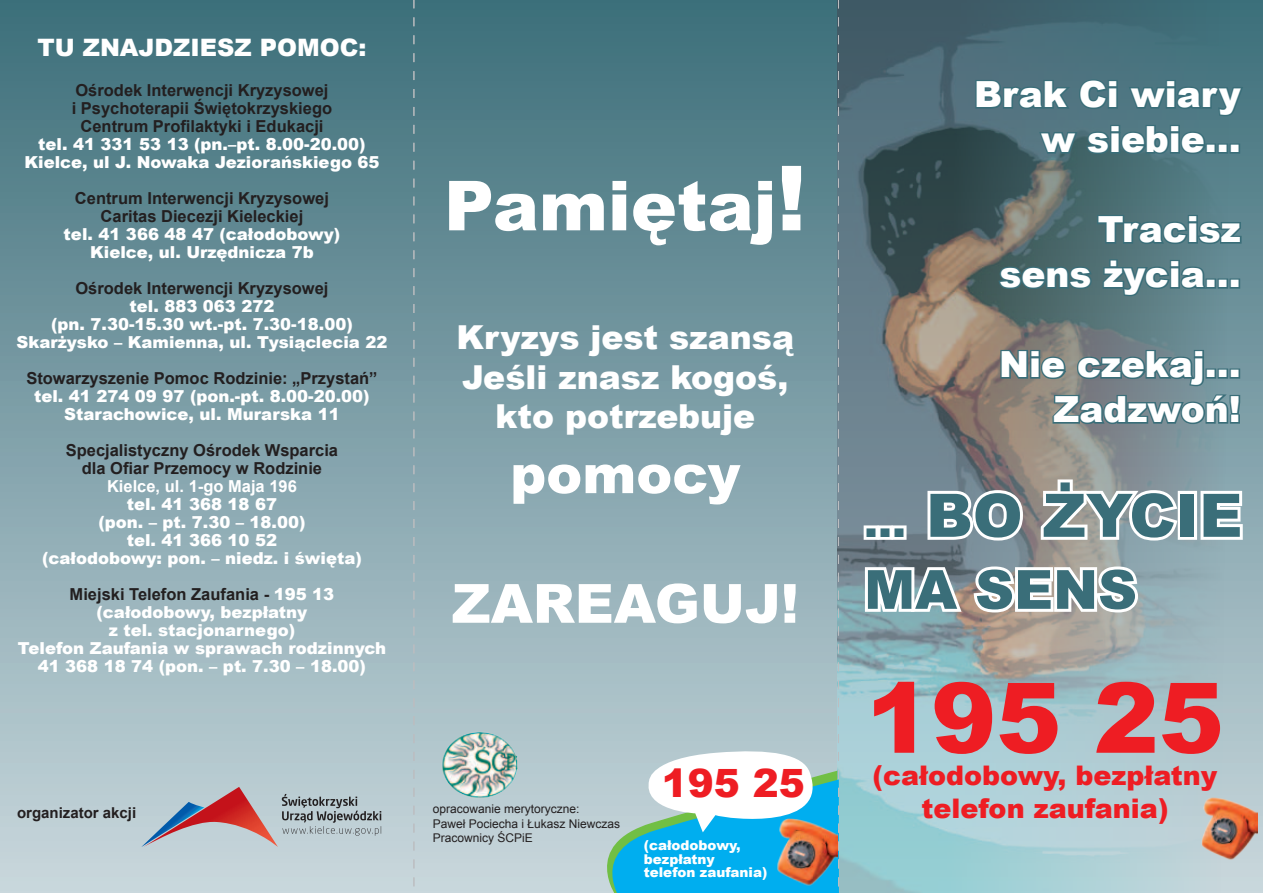
<style>
.page{position:relative;width:1263px;height:893px;background:#fff}
.page>*{position:absolute;margin:0;border:0;box-sizing:border-box;transform-origin:0 0}
.t1{font:900 97.5px "Arial";color:#ee1d23}
.t2{font:900 69px "Arial";color:#fff}
.t3{font:900 60px "Arial";color:#3a6e79}
.t4{font:900 54px "Arial";color:#fff}
.t5{font:900 54px "Arial";color:#3a6e79}
.t6{font:900 39px "Arial";color:#ee1d23}
.t7{font:900 36px/45px "Arial";color:#fff;text-align:right}
.t8{font:900 33px/39.6px "Arial";color:#fff;text-align:center}
.t9{font:900 27px/32.4px "Arial";color:#ee1d23;text-align:center}
.t10{font:900 24px "Arial";color:#fff}
.t11{font:900 16.5px/18px "Arial";color:#fff;text-align:center}
.t12{font:700 16.5px/18px "Arial";color:#231f20;text-align:center}
.t13{font:700 16.5px "Arial";color:#fff}
.t14{font:700 15px "Arial";color:#231f20}
.t15{font:900 13.5px/13.5px "Arial";color:#fff}
.t16{font:12px/14.4px "Arial";color:#231f20}
.s1{font-weight:700;color:#231f20}
.s2{font-size:90px}
.s3{font-size:42px}
</style>
<div class="page">
<div style="left:0;top:0;width:1263px;height:893px;background:linear-gradient(to bottom,#3c6e79,#cad8de)"></div>
<img style="left:839px;top:0;width:424px;height:893px">
<svg style="left:974px;top:77px;width:271px;height:79px;background:#48717c"></svg>
<div style="left:1205px;top:143px;width:11px;height:11px;border:3px solid #3a6e79"></div>
<div style="left:1217px;top:143px;width:11px;height:11px;border:3px solid #3a6e79"></div>
<div style="left:1229px;top:143px;width:11px;height:11px;border:3px solid #3a6e79"></div>
<svg style="left:1095px;top:213px;width:148px;height:33px;background:#4a757e"></svg>
<svg style="left:997px;top:264px;width:97px;height:27px;background:#41696f"></svg>
<svg style="left:1101px;top:258px;width:107px;height:40px;background:#4f777f"></svg>
<div style="left:1205px;top:278px;width:11px;height:11px;border:3px solid #3a6e79"></div>
<div style="left:1217px;top:278px;width:11px;height:11px;border:3px solid #3a6e79"></div>
<div style="left:1229px;top:278px;width:11px;height:11px;border:3px solid #3a6e79"></div>
<svg style="left:999px;top:348px;width:243px;height:78px;background:#6a8084"></svg>
<img style="left:1162px;top:797px;width:95px;height:67px">
<svg style="left:414px;top:0;width:1px;height:893px"></svg>
<svg style="left:579px;top:0;width:260px;height:893px;background:#79a1ac"></svg>
<img style="left:436px;top:723px;width:93px;height:80px">
<svg style="left:141px;top:787px;width:241px;height:60px;background:#b1abb2"></svg>
<div style="left:1178px;top:491px;width:19px;height:49px;border:6px solid #fff"></div>
<svg style="left:1197px;top:488px;width:49px;height:55px"></svg>
<svg style="left:862px;top:476px;width:319px;height:142px"></svg>
<h3 class="t10" style="left:37px;top:30px;width:331px">TU ZNAJDZIESZ POMOC:</h3>
<p class="t12" style="left:72px;top:82px;width:262px">Ośrodek Interwencji Kryzysowej i Psychoterapii Świętokrzyskiego<br>Centrum Profilaktyki i Edukacji</p>
<p class="t11" style="left:24px;top:134px;width:357px">tel. 41 331 53 13 (pn.–pt. 8.00-20.00)<br>Kielce, ul J. Nowaka Jeziorańskiego 65</p>
<p class="t12" style="left:75px;top:190px;width:255px">Centrum Interwencji Kryzysowej<br>Caritas Diecezji Kieleckiej</p>
<p class="t11" style="left:64px;top:224px;width:278px">tel. 41 366 48 47 (całodobowy)<br>Kielce, ul. Urzędnicza 7b</p>
<p class="t12" style="left:75px;top:280px;width:255px">Ośrodek Interwencji Kryzysowej</p>
<p class="t11" style="left:16px;top:296px;width:372px">tel. 883 063 272<br>(pn. 7.30-15.30 wt.-pt. 7.30-18.00)<br>Skarżysko – Kamienna, ul. Tysiąclecia 22</p>
<p class="t12" style="left:26px;top:370px;width:353px">Stowarzyszenie Pomoc Rodzinie: „Przystań”</p>
<p class="t11" style="left:34px;top:386px;width:337px">tel. 41 274 09 97 (pon.-pt. 8.00-20.00)<br>Starachowice, ul. Murarska 11</p>
<p class="t12" style="left:66px;top:442px;width:274px">Specjalistyczny Ośrodek Wsparcia dla Ofiar Przemocy w Rodzinie</p>
<p class="t13" style="left:107px;top:475px;width:191px">Kielce, ul. 1-go Maja 196</p>
<p class="t11" style="left:42px;top:495px;width:321px">tel. 41 368 18 67<br>(pon. – pt. 7.30 – 18.00)<br>tel. 41 366 10 52<br>(całodobowy: pon. – niedz. i święta)</p>
<p class="t11" style="left:18px;top:585px;width:370px"><span class="s1">Miejski Telefon Zaufania -</span> 195 13 (całodobowy, bezpłatny<br>z tel. stacjonarnego)<br>Telefon Zaufania w sprawach rodzinnych<br>41 368 18 74 (pon. – pt. 7.30 – 18.00)</p>
<p class="t14" style="left:17px;top:802px;width:121px">organizator akcji</p>
<h2 class="t2" style="left:444px;top:156px;width:364px">Pamiętaj<span class="s2">!</span></h2>
<h3 class="t8" style="left:457px;top:316px;width:339px">Kryzys jest szansą<br>Jeśli znasz kogoś, kto potrzebuje</h3>
<h3 class="t4" style="left:510px;top:435px;width:232px">pomocy</h3>
<h3 class="t4" style="left:452px;top:564px;width:349px">ZAREAGUJ!</h3>
<p class="t16" style="left:433px;top:802px;width:189px">opracowanie merytoryczne:<br>Paweł Pociecha i Łukasz Niewczas<br>Pracownicy ŚCPiE</p>
<h3 class="t6" style="left:662px;top:755px;width:145px">195 25</h3>
<p class="t15" style="left:644px;top:838px;width:125px">(całodobowy, bezpłatny telefon zaufania)</p>
<h3 class="t7" style="left:974px;top:71px;width:268px">Brak Ci wiary w siebie...</h3>
<h3 class="t7" style="left:999px;top:206px;width:243px">Tracisz sens życia...</h3>
<h3 class="t7" style="left:999px;top:341px;width:243px">Nie czekaj...<br>Zadzwoń!</h3>
<h3 class="t3" style="left:864px;top:472px;width:380px"><span class="s3">...</span> BO ŻYCIE</h3>
<h3 class="t5" style="left:864px;top:550px;width:274px">MA SENS</h3>
<h1 class="t1" style="left:866px;top:647px;width:359px">195 25</h1>
<h3 class="t9" style="left:873px;top:758px;width:346px">(całodobowy, bezpłatny telefon zaufania)</h3>
</div>
